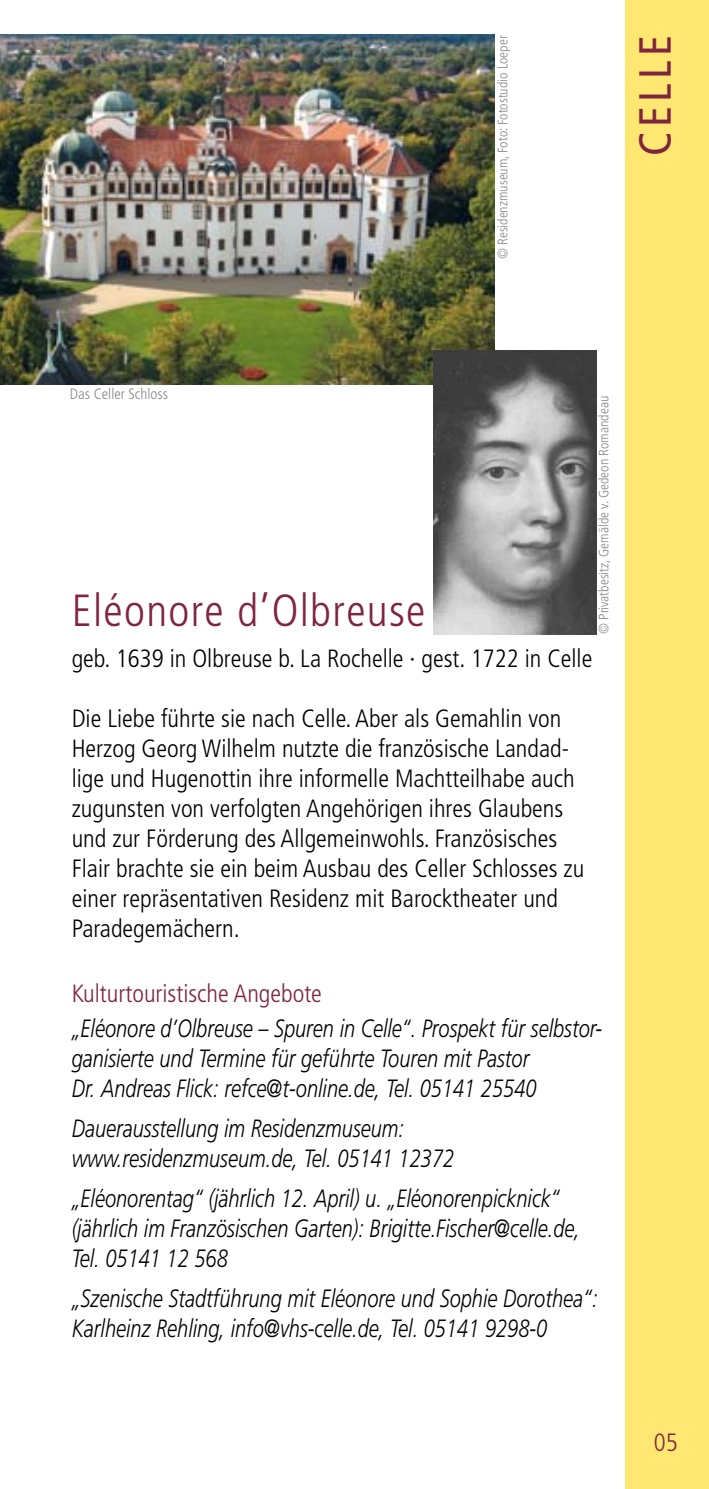
<style>
.page{position:relative;width:709px;height:1489px;background:#fff}
.page>*{position:absolute;margin:0;border:0;box-sizing:border-box;transform-origin:0 0}
.t1{font:300 condensed 45px "Frutiger";letter-spacing:.03em;color:#802440}
.t2{font:condensed 45px "Frutiger";letter-spacing:.1em;color:#802440}
.t3{font:italic 300 25px/30px "Frutiger";color:#000;scale:.8 1}
.t4{font:300 condensed 25px/30px "Frutiger";color:#000}
.t5{font:300 condensed 25px "Frutiger";color:#802440}
.t6{font:300 condensed 15px "Frutiger";color:#87888a}
.t7{font:300 condensed 13.75px "Frutiger";color:#87888a}
.s1{font-style:normal;font-stretch:condensed;color:#802440}
</style>
<div class="page">
<div style="left:625px;top:0;width:84px;height:1488px;background:#ffe771"></div>
<img style="left:0;top:35px;width:494px;height:349px">
<img style="left:433px;top:350px;width:163px;height:284px">
<p class="t7" style="left:495px;top:259px;width:225px;rotate:-90deg">© Residenzmuseum, Foto: Fotostudio Loeper</p>
<p class="t2" style="left:629px;top:156px;width:122px;rotate:-90deg">CELLE</p>
<p class="t6" style="left:70px;top:385px;width:100px">Das Celler Schloss</p>
<p class="t7" style="left:596px;top:634px;width:240px;rotate:-90deg">© Privatbesitz, Gemälde v. Gedeon Romandeau</p>
<p class="t1" style="left:72px;top:585px;width:355px">Eléonore d’Olbreuse</p>
<p class="t4" style="left:72px;top:643px;width:522px">geb. 1639 in Olbreuse b. La Rochelle · gest. 1722 in Celle</p>
<p class="t4" style="left:72px;top:703px;width:514px">Die Liebe führte sie nach Celle. Aber als Gemahlin von Herzog Georg Wilhelm nutzte die französische Landad&shy;lige und Hugenottin ihre informelle Machtteilhabe auch zugunsten von verfolgten Angehörigen ihres Glaubens und zur Förderung des Allgemeinwohls. Französisches Flair brachte sie ein beim Ausbau des Celler Schlosses zu einer repräsentativen Residenz mit Barocktheater und Paradegemächern.</p>
<p class="t3" style="left:72px;top:975px;width:664px;line-height:35px"><span class="s1">Kulturtouristische Angebote<br></span>„Eléonore d’Olbreuse – Spuren in Celle“. Prospekt für selbstor-</p>
<p class="t3" style="left:72px;top:1042px;width:582px">ganisierte und Termine für geführte Touren mit Pastor<br>Dr. Andreas Flick: refce@t-online.de, Tel. 05141 25540</p>
<p class="t3" style="left:72px;top:1112px;width:479px">Dauerausstellung im Residenzmuseum: www.residenzmuseum.de, Tel. 05141 12372</p>
<p class="t3" style="left:72px;top:1182px;width:637px">„Eléonorentag“ (jährlich 12. April) u. „Eléonorenpicknick“ (jährlich im Französischen Garten): Brigitte.Fischer@celle.de,<br>Tel. 05141 12 568</p>
<p class="t3" style="left:72px;top:1282px;width:659px">„Szenische Stadtführung mit Eléonore und Sophie Dorothea“:<br>Karlheinz Rehling, info@vhs-celle.de, Tel. 05141 9298-0</p>
<p class="t5" style="left:653px;top:1428px;width:26px">05</p>
</div>
